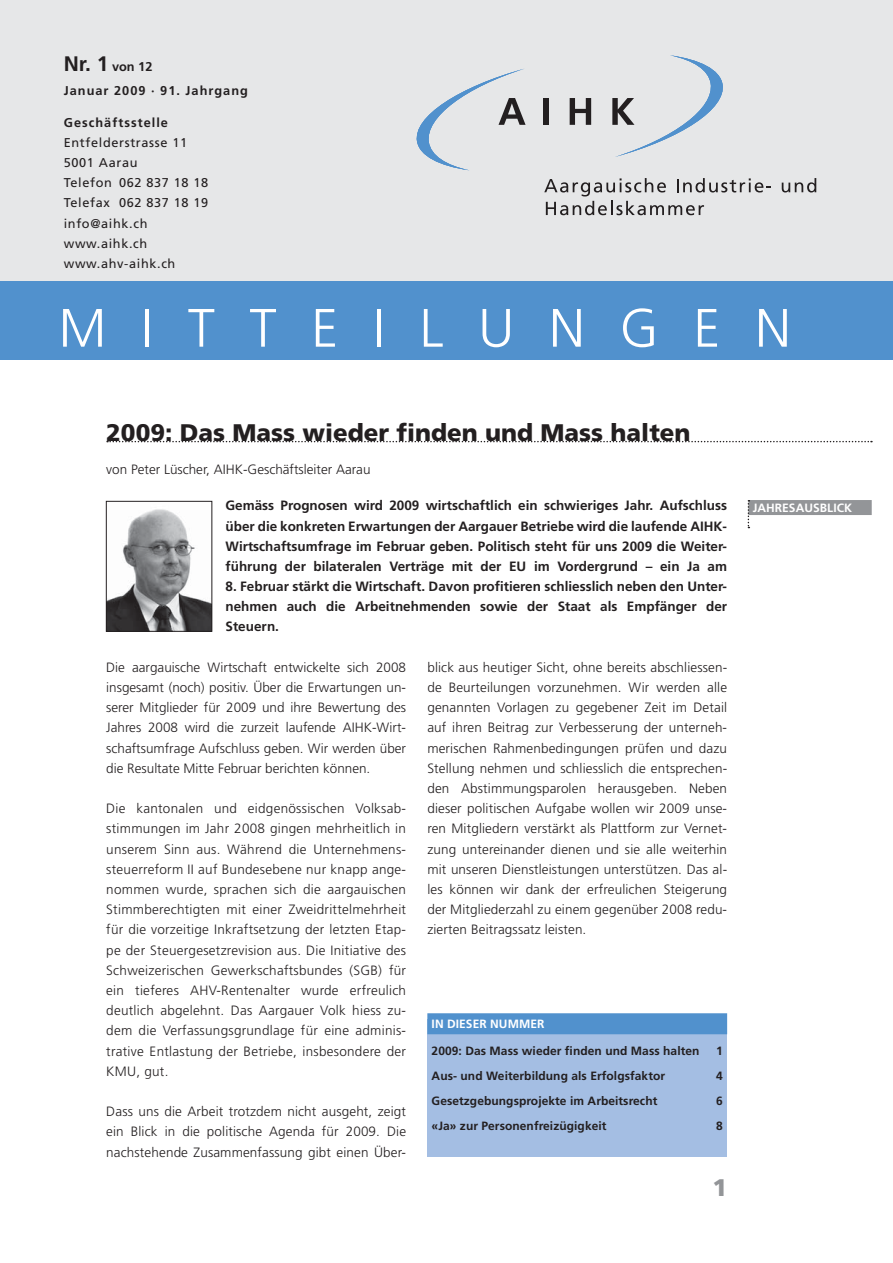
<style>
.page{position:relative;width:893px;height:1263px;background:#fff}
.page>*{position:absolute;margin:0;border:0;box-sizing:border-box;transform-origin:0 0}
.t1{font:300 54px "Frutiger";letter-spacing:.64em;color:#fff}
.t2{font:900 24px "Frutiger";color:#231f20}
.t3{font:900 24px "Frutiger";color:#939598}
.t4{font:300 13.5px/20.2px "Frutiger";letter-spacing:.01em;color:#231f20;text-align:justify}
.t5{font:700 13.5px/20.2px "Frutiger";color:#231f20;text-align:justify}
.t6{font:12.75px/20.2px "Frutiger";letter-spacing:.05em;color:#231f20}
.t7{font:700 12.75px "Frutiger";letter-spacing:.08em;color:#231f20}
.t8{font:700 12px "Frutiger";letter-spacing:.005em;color:#231f20}
.t9{font:700 12px "Frutiger";letter-spacing:.005em;color:#fff}
.s1{font-size:21px}
</style>
<div class="page">
<div style="left:0;top:0;width:893px;height:285px;background:#e6e7e8"></div>
<div style="left:543px;top:98px;width:6px;height:27px;background:#231f20"></div>
<svg style="left:570px;top:98px;width:21px;height:27px"></svg>
<svg style="left:782px;top:178px;width:34px;height:14px"></svg>
<svg style="left:544px;top:178px;width:227px;height:37px"></svg>
<svg style="left:612px;top:55px;width:111px;height:102px"></svg>
<svg style="left:416px;top:69px;width:110px;height:101px"></svg>
<div style="left:0;top:281px;width:893px;height:78px;background:#5191cd"></div>
<svg style="left:107px;top:441px;width:765px;height:1px"></svg>
<img style="left:108px;top:509px;width:102px;height:121px">
<div style="left:106px;top:501px;width:106px;height:131px;border:1px solid #231f20"></div>
<div style="left:748px;top:500px;width:124px;height:15px;background:#939598"></div>
<svg style="left:748px;top:500px;width:1px;height:28px"></svg>
<div style="left:427px;top:1019px;width:300px;height:138px;background:#a4bee3"></div>
<div style="left:427px;top:1013px;width:300px;height:21px;background:#5191cd"></div>
<p class="t7" style="left:64px;top:61px;width:90px"><span class="s1">Nr. 1</span> von 12</p>
<p class="t7" style="left:64px;top:85px;width:186px">Januar 2009 · 91. Jahrgang</p>
<p class="t7" style="left:64px;top:117px;width:106px">Geschäftsstelle</p>
<p class="t6" style="left:64px;top:133px;width:146px">Entfelderstrasse 11<br>5001 Aarau<br>Telefon 062 837 18 18<br>Telefax 062 837 18 19 info@aihk.ch www.aihk.ch www.ahv-aihk.ch</p>
<h1 class="t1" style="left:58px;top:306px;width:734px">MITTEILUNGEN</h1>
<h2 class="t2" style="left:106px;top:423px;width:586px">2009: Das Mass wieder finden und Mass halten</h2>
<p class="t4" style="left:106px;top:461px;width:266px">von Peter Lüscher, AIHK-Geschäftsleiter Aarau</p>
<p class="t5" style="left:226px;top:496px;width:503px">Gemäss Prognosen wird 2009 wirtschaftlich ein schwieriges Jahr. Aufschluss über die konkreten Erwartungen der Aargauer Betriebe wird die laufende AIHK-Wirtschaftsumfrage im Februar geben. Politisch steht für uns 2009 die Weiter&shy;führung der bilateralen Verträge mit der EU im Vordergrund – ein Ja am</p>
<p class="t5" style="left:226px;top:577px;width:503px">8. Februar stärkt die Wirtschaft. Davon profitieren schliesslich neben den Unter&shy;nehmen auch die Arbeitnehmenden sowie der Staat als Empfänger der Steuern.</p>
<p class="t4" style="left:106px;top:658px;width:301px">Die aargauische Wirtschaft entwickelte sich 2008 insgesamt (noch) positiv. Über die Erwartungen un&shy;serer Mitglieder für 2009 und ihre Bewertung des Jahres 2008 wird die zurzeit laufende AIHK-Wirt&shy;schaftsumfrage Aufschluss geben. Wir werden über die Resultate Mitte Februar berichten können.</p>
<p class="t4" style="left:106px;top:799px;width:301px">Die kantonalen und eidgenössischen Volksab&shy;stimmungen im Jahr 2008 gingen mehrheitlich in unserem Sinn aus. Während die Unternehmens&shy;steuerreform II auf Bundesebene nur knapp ange&shy;nommen wurde, sprachen sich die aargauischen Stimmberechtigten mit einer Zweidrittelmehrheit für die vorzeitige Inkraftsetzung der letzten Etap&shy;pe der Steuergesetzrevision aus. Die Initiative des Schweizerischen Gewerkschaftsbundes (SGB) für ein tieferes AHV-Rentenalter wurde erfreulich deutlich abgelehnt. Das Aargauer Volk hiess zu&shy;dem die Verfassungsgrundlage für eine adminis&shy;trative Entlastung der Betriebe, insbesondere der KMU, gut.</p>
<p class="t4" style="left:106px;top:1102px;width:301px">Dass uns die Arbeit trotzdem nicht ausgeht, zeigt ein Blick in die politische Agenda für 2009. Die nachstehende Zusammenfassung gibt einen Über-</p>
<p class="t4" style="left:427px;top:658px;width:301px">blick aus heutiger Sicht, ohne bereits abschliessen&shy;de Beurteilungen vorzunehmen. Wir werden alle genannten Vorlagen zu gegebener Zeit im Detail auf ihren Beitrag zur Verbesserung der unterneh&shy;merischen Rahmenbedingungen prüfen und dazu Stellung nehmen und schliesslich die entsprechen&shy;den Abstimmungsparolen herausgeben. Neben dieser politischen Aufgabe wollen wir 2009 unse&shy;ren Mitgliedern verstärkt als Plattform zur Vernet&shy;zung untereinander dienen und sie alle weiterhin mit unseren Dienstleistungen unterstützen. Das al&shy;les können wir dank der erfreulichen Steigerung der Mitgliederzahl zu einem gegenüber 2008 redu&shy;zierten Beitragssatz leisten.</p>
<p class="t9" style="left:432px;top:1019px;width:114px">IN DIESER NUMMER</p>
<p class="t8" style="left:432px;top:1046px;width:269px">2009: Das Mass wieder finden und Mass halten</p>
<p class="t8" style="left:716px;top:1046px;width:8px">1</p>
<p class="t8" style="left:432px;top:1071px;width:235px">Aus- und Weiterbildung als Erfolgsfaktor</p>
<p class="t8" style="left:716px;top:1071px;width:8px">4</p>
<p class="t8" style="left:432px;top:1096px;width:227px">Gesetzgebungsprojekte im Arbeitsrecht</p>
<p class="t8" style="left:716px;top:1096px;width:8px">6</p>
<p class="t8" style="left:432px;top:1121px;width:176px">«Ja» zur Personenfreizügigkeit</p>
<p class="t8" style="left:716px;top:1121px;width:8px">8</p>
<h2 class="t3" style="left:712px;top:1178px;width:16px">1</h2>
<p class="t9" style="left:753px;top:503px;width:101px">JAHRESAUSBLICK</p>
</div>
